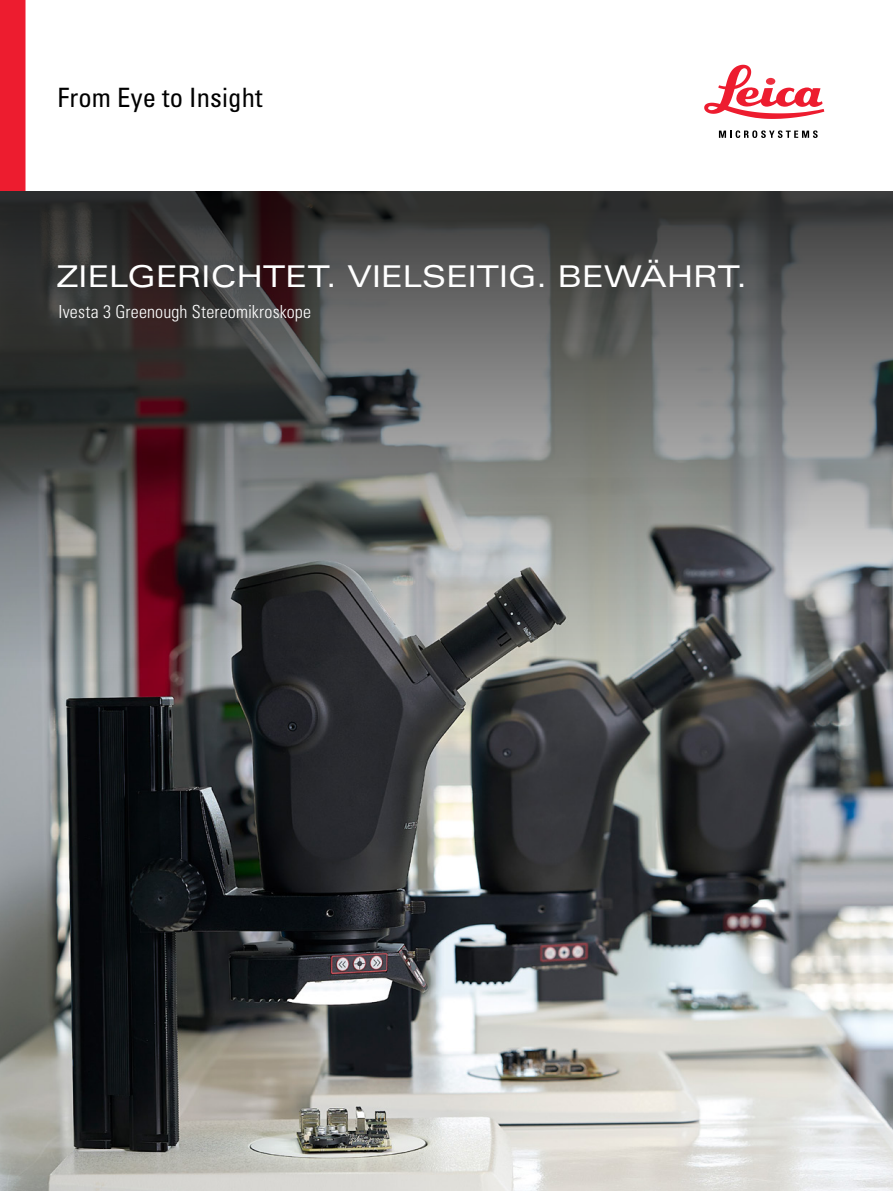
<style>
.page{position:relative;width:893px;height:1191px;background:#fff}
.page>*{position:absolute;margin:0;border:0;box-sizing:border-box;transform-origin:0 0}
.t1{font:expanded 30px "Univers LT Std";letter-spacing:-.005em;color:#fff}
.t2{font:condensed 26.7px "Univers LT Std";letter-spacing:.005em;color:#000}
.t3{font:300 condensed 18px "Univers LT Std";letter-spacing:.01em;color:#fff}
</style>
<div class="page">
<div style="left:0;top:0;width:26px;height:191px;background:#ed1c2f;border:2px solid #ed1c2f"></div>
<svg style="left:704px;top:65px;width:120px;height:54px"></svg>
<div style="left:766px;top:78px;width:9px;height:7px;background:#ee303f;border-radius:50%"></div>
<svg style="left:719px;top:130px;width:99px;height:8px"></svg>
<img style="left:0;top:737px;width:893px;height:454px">
<svg style="left:0;top:191px;width:893px;height:546px;background:#616060"></svg>
<p class="t2" style="left:57px;top:80px;width:207px">From Eye to Insight</p>
<p class="t1" style="left:57px;top:258px;width:692px">ZIELGERICHTET. VIELSEITIG. BEWÄHRT.</p>
<p class="t3" style="left:58px;top:301px;width:254px">Ivesta 3 Greenough Stereomikroskope</p>
</div>
